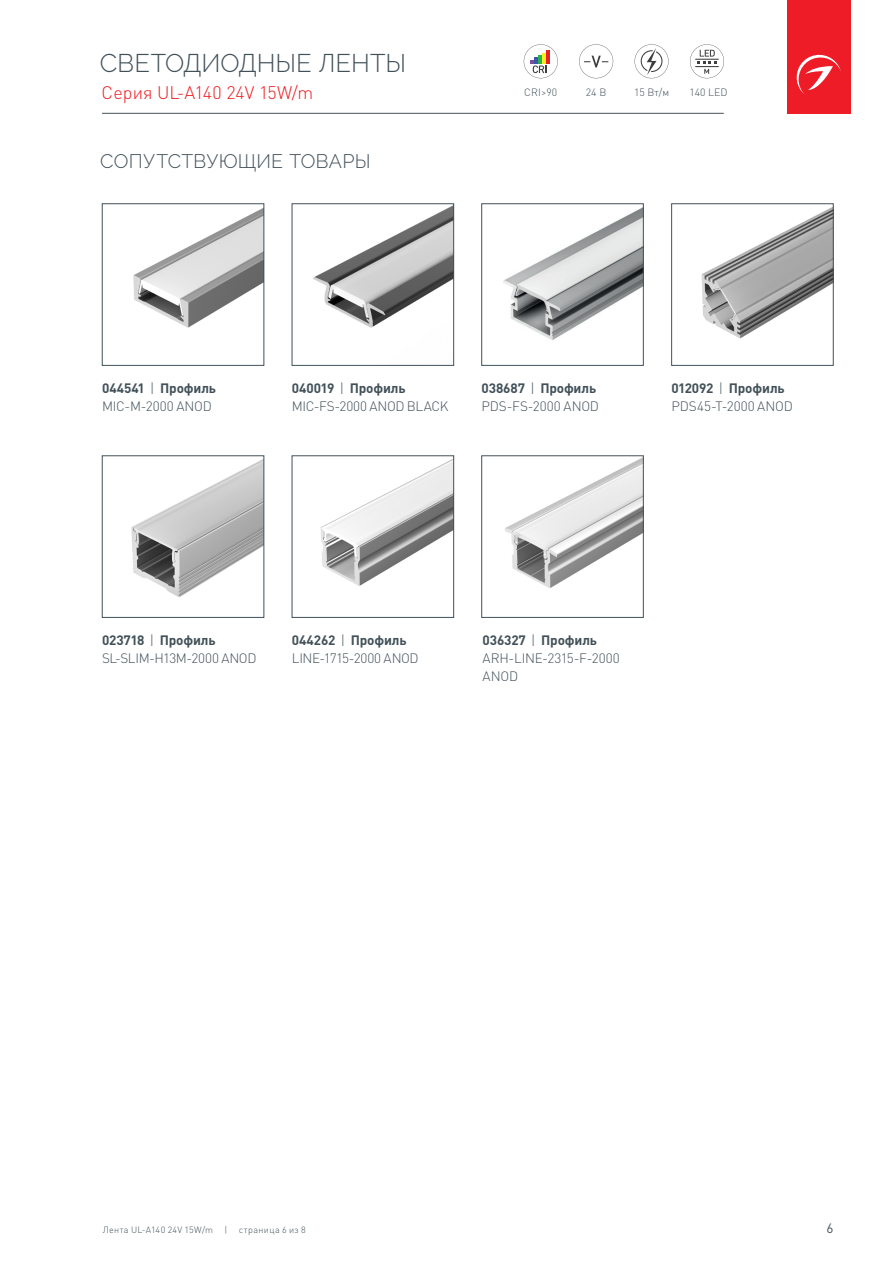
<style>
.page{position:relative;width:893px;height:1263px;background:#fff}
.page>*{position:absolute;margin:0;border:0;box-sizing:border-box;transform-origin:0 0}
.t1{font:300 25.5px "Raleway";color:#425159}
.t2{font:300 19.5px "Raleway";letter-spacing:.01em;color:#425159}
.t3{font:300 18px "DIN Pro";color:#ee1d23}
.t4{font:300 13.5px/18px "DIN Pro";letter-spacing:-.01em;color:#425159}
.t5{font:300 13.5px/18px "DIN Pro";letter-spacing:-.03em;color:#425159}
.t6{font:13.5px "DIN Pro";color:#425159}
.t7{font:300 10.5px "DIN Pro";color:#425159}
.t8{font:300 9px "DIN Pro";letter-spacing:.035em;color:#425159}
.s1{font-weight:700}
</style>
<div class="page">
<div style="left:787px;top:0;width:63px;height:114px;background:#ee1c27"></div>
<svg style="left:796px;top:54px;width:45px;height:40px"></svg>
<hr style="left:102px;top:113px;width:622px;height:1px;background:#425159">
<img style="left:133px;top:208px;width:129px;height:120px">
<div style="left:102px;top:204px;width:162px;height:162px;border:1px solid #425159"></div>
<img style="left:701px;top:208px;width:130px;height:131px">
<div style="left:671px;top:204px;width:162px;height:162px;border:1px solid #425159"></div>
<img style="left:131px;top:460px;width:131px;height:137px">
<div style="left:102px;top:456px;width:162px;height:162px;border:1px solid #425159"></div>
<img style="left:321px;top:459px;width:131px;height:127px">
<div style="left:292px;top:456px;width:162px;height:162px;border:1px solid #425159"></div>
<img style="left:313px;top:206px;width:139px;height:122px">
<div style="left:292px;top:204px;width:162px;height:162px;border:1px solid #425159"></div>
<img style="left:505px;top:458px;width:136px;height:130px">
<div style="left:481px;top:456px;width:162px;height:162px;border:1px solid #425159"></div>
<img style="left:503px;top:208px;width:138px;height:132px">
<div style="left:481px;top:204px;width:162px;height:162px;border:1px solid #425159"></div>
<svg style="left:524px;top:44px;width:34px;height:34px"></svg>
<svg style="left:579px;top:44px;width:34px;height:34px"></svg>
<svg style="left:635px;top:44px;width:34px;height:34px"></svg>
<svg style="left:690px;top:44px;width:34px;height:34px"></svg>
<p class="t1" style="left:100px;top:48px;width:308px">СВЕТОДИОДНЫЕ ЛЕНТЫ</p>
<p class="t3" style="left:102px;top:80px;width:213px">Серия UL-A140 24V 15W/m</p>
<p class="t2" style="left:100px;top:149px;width:272px">СОПУТСТВУЮЩИЕ ТОВАРЫ</p>
<p class="t7" style="left:524px;top:85px;width:34px">CRI&gt;90</p>
<p class="t7" style="left:586px;top:85px;width:22px">24 В</p>
<p class="t7" style="left:634px;top:85px;width:37px">15 Вт/м</p>
<p class="t7" style="left:689px;top:85px;width:40px">140 LED</p>
<p class="t4" style="left:102px;top:378px;width:116px"><span class="s1">044541</span> | <span class="s1">Профиль<br></span>MIC-M-2000 ANOD</p>
<p class="t4" style="left:671px;top:378px;width:123px"><span class="s1">012092</span> | <span class="s1">Профиль<br></span>PDS45-T-2000 ANOD</p>
<p class="t4" style="left:292px;top:378px;width:158px"><span class="s1">040019</span> | <span class="s1">Профиль<br></span>MIC-FS-2000 ANOD BLACK</p>
<p class="t4" style="left:481px;top:378px;width:119px"><span class="s1">038687</span> | <span class="s1">Профиль<br></span>PDS-FS-2000 ANOD</p>
<p class="t4" style="left:102px;top:630px;width:156px"><span class="s1">023718</span> | <span class="s1">Профиль<br></span>SL-SLIM-H13M-2000 ANOD</p>
<p class="t5" style="left:292px;top:630px;width:128px"><span class="s1">044262</span> | <span class="s1">Профиль<br></span>LINE-1715-2000 ANOD</p>
<p class="t4" style="left:483px;top:630px;width:139px"><span class="s1">036327</span> | <span class="s1">Профиль<br></span>ARH-LINE-2315-F-2000<br>ANOD</p>
<p class="t8" style="left:103px;top:1223px;width:112px">Лента UL-A140 24V 15W/m</p>
<p class="t8" style="left:225px;top:1223px;width:4px">|</p>
<p class="t8" style="left:239px;top:1223px;width:68px">страница 6 из 8</p>
<p class="t6" style="left:826px;top:1219px;width:9px">6</p>
</div>
